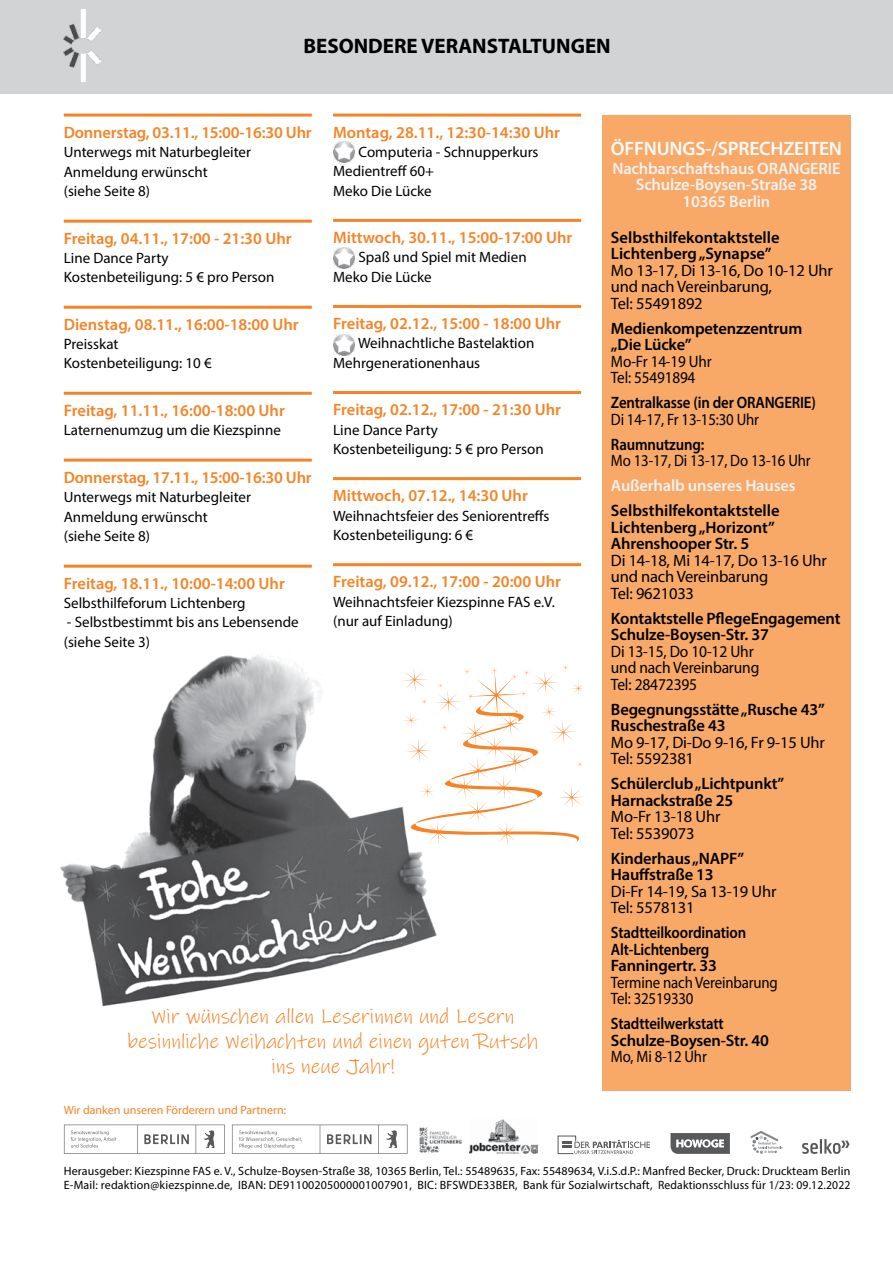
<style>
.page{position:relative;width:893px;height:1263px;background:#fff}
.page>*{position:absolute;margin:0;border:0;box-sizing:border-box;transform-origin:0 0}
.t1{font:21px/25.2px "Ink Free";color:#f58426;text-align:center}
.t2{font:700 21px "Myriad Pro";color:#000}
.t3{font:600 19.5px "Myriad Pro";letter-spacing:-.01em;color:#fbfbfb}
.t4{font:600 16.5px "Myriad Pro";color:#f58426}
.t5{font:600 16.5px/16.5px "Myriad Pro";letter-spacing:-.01em;color:#000}
.t6{font:16.5px/16.5px "Myriad Pro";letter-spacing:-.01em;color:#000}
.t7{font:600 16.5px/16.5px "Myriad Pro";letter-spacing:-.01em;color:#000;scale:.9 1}
.t8{font:16.5px/16.5px "Myriad Pro";letter-spacing:-.01em;color:#000;scale:.9 1}
.t9{font:600 16.5px/16.5px "Myriad Pro";letter-spacing:-.01em;color:#f1f1f2;text-align:center}
.t10{font:16.5px/16.5px "Myriad Pro";letter-spacing:-.01em;color:#000;scale:.94 1}
.t11{font:16.5px/16.5px "Myriad Pro";letter-spacing:-.01em;color:#000;scale:.92 1}
.t12{font:15px/19.2px "Myriad Pro";color:#000}
.t13{font:12px/14.4px "Myriad Pro";letter-spacing:.015em;color:#000}
.t14{font:12px "Myriad Pro";color:#f58426}
</style>
<div class="page">
<div style="left:0;top:0;width:893px;height:94px;background:#d1d3d4"></div>
<img style="left:64px;top:10px;width:36px;height:72px">
<div style="left:602px;top:115px;width:248px;height:975px;background:#f8a967"></div>
<hr style="left:64px;top:114px;width:248px;height:3px;background:#f58426">
<hr style="left:64px;top:220px;width:248px;height:3px;background:#f58426">
<hr style="left:64px;top:306px;width:248px;height:3px;background:#f58426">
<hr style="left:64px;top:392px;width:248px;height:3px;background:#f58426">
<hr style="left:64px;top:459px;width:248px;height:3px;background:#f58426">
<hr style="left:64px;top:565px;width:248px;height:3px;background:#f58426">
<svg style="left:558px;top:1135px;width:92px;height:19px"></svg>
<svg style="left:802px;top:1139px;width:47px;height:15px"></svg>
<svg style="left:670px;top:1133px;width:60px;height:21px"></svg>
<svg style="left:750px;top:1131px;width:32px;height:23px"></svg>
<img style="left:470px;top:1120px;width:68px;height:34px">
<img style="left:419px;top:1127px;width:43px;height:26px">
<svg style="left:64px;top:1124px;width:161px;height:30px"></svg>
<svg style="left:232px;top:1124px;width:175px;height:30px"></svg>
<hr style="left:333px;top:114px;width:248px;height:3px;background:#f58426">
<hr style="left:333px;top:219px;width:248px;height:3px;background:#f58426">
<hr style="left:333px;top:305px;width:248px;height:3px;background:#f58426">
<hr style="left:333px;top:391px;width:248px;height:3px;background:#f58426">
<hr style="left:333px;top:477px;width:248px;height:3px;background:#f58426">
<hr style="left:333px;top:563px;width:248px;height:3px;background:#f58426">
<img style="left:333px;top:247px;width:21px;height:22px">
<img style="left:333px;top:334px;width:21px;height:21px">
<img style="left:333px;top:141px;width:21px;height:22px">
<img style="left:60px;top:655px;width:377px;height:352px">
<svg style="left:393px;top:663px;width:188px;height:183px"></svg>
<h1 class="t2" style="left:303px;top:32px;width:309px">BESONDERE VERANSTALTUNGEN</h1>
<p class="t4" style="left:64px;top:122px;width:250px">Donnerstag, 03.11., 15:00-16:30 Uhr</p>
<p class="t12" style="left:64px;top:142px;width:189px;line-height:19.6px">Unterwegs mit Naturbegleiter<br>Anmeldung erwünscht<br>(siehe Seite 8)</p>
<p class="t4" style="left:64px;top:228px;width:229px">Freitag, 04.11., 17:00 - 21:30 Uhr</p>
<p class="t12" style="left:64px;top:248px;width:212px">Line Dance Party<br>Kostenbeteiligung: 5 € pro Person</p>
<p class="t4" style="left:64px;top:314px;width:236px">Dienstag, 08.11., 16:00-18:00 Uhr</p>
<p class="t12" style="left:64px;top:334px;width:149px">Preisskat<br>Kostenbeteiligung: 10 €</p>
<p class="t4" style="left:64px;top:400px;width:223px">Freitag, 11.11., 16:00-18:00 Uhr</p>
<p class="t12" style="left:64px;top:420px;width:219px">Laternenumzug um die Kiezspinne</p>
<p class="t4" style="left:64px;top:467px;width:250px">Donnerstag, 17.11., 15:00-16:30 Uhr</p>
<p class="t12" style="left:64px;top:487px;width:189px;line-height:19.6px">Unterwegs mit Naturbegleiter<br>Anmeldung erwünscht<br>(siehe Seite 8)</p>
<p class="t4" style="left:64px;top:573px;width:223px">Freitag, 18.11., 10:00-14:00 Uhr</p>
<p class="t12" style="left:64px;top:593px;width:183px">Selbsthilfeforum Lichtenberg</p>
<p class="t12" style="left:64px;top:612px;width:236px">- Selbstbestimmt bis ans Lebensende (siehe Seite 3)</p>
<p class="t4" style="left:333px;top:122px;width:228px">Montag, 28.11., 12:30-14:30 Uhr</p>
<p class="t12" style="left:333px;top:142px;width:207px;text-indent:25px">Computeria - Schnupperkurs<br>Medientreff 60+<br>Meko Die Lücke</p>
<p class="t4" style="left:333px;top:227px;width:241px">Mittwoch, 30.11., 15:00-17:00 Uhr</p>
<p class="t12" style="left:333px;top:248px;width:195px;text-indent:25px">Spaß und Spiel mit Medien<br>Meko Die Lücke</p>
<p class="t4" style="left:333px;top:313px;width:229px">Freitag, 02.12., 15:00 - 18:00 Uhr</p>
<p class="t12" style="left:333px;top:334px;width:203px;text-indent:25px">Weihnachtliche Bastelaktion<br>Mehrgenerationenhaus</p>
<p class="t4" style="left:333px;top:399px;width:229px">Freitag, 02.12., 17:00 - 21:30 Uhr</p>
<p class="t12" style="left:333px;top:420px;width:212px">Line Dance Party<br>Kostenbeteiligung: 5 € pro Person</p>
<p class="t4" style="left:333px;top:485px;width:196px">Mittwoch, 07.12., 14:30 Uhr</p>
<p class="t12" style="left:333px;top:506px;width:218px">Weihnachtsfeier des Seniorentreffs<br>Kostenbeteiligung: 6 €</p>
<p class="t4" style="left:333px;top:571px;width:229px">Freitag, 09.12., 17:00 - 20:00 Uhr</p>
<p class="t12" style="left:333px;top:592px;width:223px">Weihnachtsfeier Kiezspinne FAS e.V. (nur auf Einladung)</p>
<h1 class="t1" style="left:127px;top:1003px;width:413px">Wir wünschen allen Leserinnen und Lesern besinnliche Weihachten und einen guten Rutsch ins neue Jahr!</h1>
<p class="t14" style="left:64px;top:1102px;width:224px">Wir danken unseren Förderern und Partnern:</p>
<h2 class="t3" style="left:611px;top:136px;width:233px">ÖFFNUNGS-/SPRECHZEITEN</h2>
<p class="t9" style="left:612px;top:160px;width:230px">Nachbarschaftshaus ORANGERIE<br>Schulze-Boysen-Straße 38<br>10365 Berlin</p>
<p class="t5" style="left:611px;top:228px;width:170px">Selbsthilfekontaktstelle<br>Lichtenberg „Synapse”</p>
<p class="t6" style="left:611px;top:262px;width:224px">Mo 13-17, Di 13-16, Do 10-12 Uhr und nach Vereinbarung,<br>Tel: 55491892</p>
<p class="t5" style="left:611px;top:319px;width:193px">Medienkompetenzzentrum „Die Lücke”</p>
<p class="t11" style="left:611px;top:353px;width:111px">Mo-Fr 14-19 Uhr<br>Tel: 55491894</p>
<p class="t7" style="left:611px;top:394px;width:229px">Zentralkasse (in der ORANGERIE)</p>
<p class="t8" style="left:611px;top:411px;width:166px">Di 14-17, Fr 13-15:30 Uhr</p>
<p class="t7" style="left:611px;top:435px;width:105px">Raumnutzung:</p>
<p class="t8" style="left:611px;top:452px;width:224px">Mo 13-17, Di 13-17, Do 13-16 Uhr</p>
<p class="t9" style="left:611px;top:477px;width:186px">Außerhalb unseres Hauses</p>
<p class="t5" style="left:611px;top:502px;width:170px">Selbsthilfekontaktstelle<br>Lichtenberg „Horizont”<br>Ahrenshooper Str. 5</p>
<p class="t6" style="left:611px;top:552px;width:218px">Di 14-18, Mi 14-17, Do 13-16 Uhr und nach Vereinbarung<br>Tel: 9621033</p>
<p class="t5" style="left:611px;top:609px;width:231px">Kontaktstelle PflegeEngagement<br>Schulze-Boysen-Str. 37</p>
<p class="t10" style="left:611px;top:643px;width:159px">Di 13-15, Do 10-12 Uhr und nach Vereinbarung<br>Tel: 28472395</p>
<p class="t5" style="left:611px;top:700px;width:215px">Begegnungsstätte „Rusche 43”<br>Ruschestraße 43</p>
<p class="t6" style="left:611px;top:734px;width:216px">Mo 9-17, Di-Do 9-16, Fr 9-15 Uhr<br>Tel: 5592381</p>
<p class="t5" style="left:611px;top:775px;width:175px">Schülerclub „Lichtpunkt”<br>Harnackstraße 25</p>
<p class="t6" style="left:611px;top:808px;width:111px">Mo-Fr 13-18 Uhr<br>Tel: 5539073</p>
<p class="t5" style="left:611px;top:849px;width:135px">Kinderhaus „NAPF”<br>Hauffstraße 13</p>
<p class="t6" style="left:611px;top:883px;width:167px">Di-Fr 14-19, Sa 13-19 Uhr<br>Tel: 5578131</p>
<p class="t7" style="left:611px;top:924px;width:152px">Stadtteilkoordination<br>Alt-Lichtenberg<br>Fanningertr. 33</p>
<p class="t8" style="left:611px;top:974px;width:187px">Termine nach Vereinbarung<br>Tel: 32519330</p>
<p class="t7" style="left:611px;top:1015px;width:177px">Stadtteilwerkstatt<br>Schulze-Boysen-Str. 40</p>
<p class="t8" style="left:611px;top:1048px;width:108px">Mo, Mi 8-12 Uhr</p>
<p class="t13" style="left:64px;top:1163px;width:788px">Herausgeber: Kiezspinne FAS e. V., Schulze-Boysen-Straße 38, 10365 Berlin, Tel.: 55489635, Fax: 55489634, V.i.S.d.P.: Manfred Becker, Druck: Druckteam Berlin<br>E-Mail: redaktion@kiezspinne.de, IBAN: DE91100205000001007901, BIC: BFSWDE33BER, Bank für Sozialwirtschaft, Redaktionsschluss für 1/23: 09.12.2022</p>
</div>
